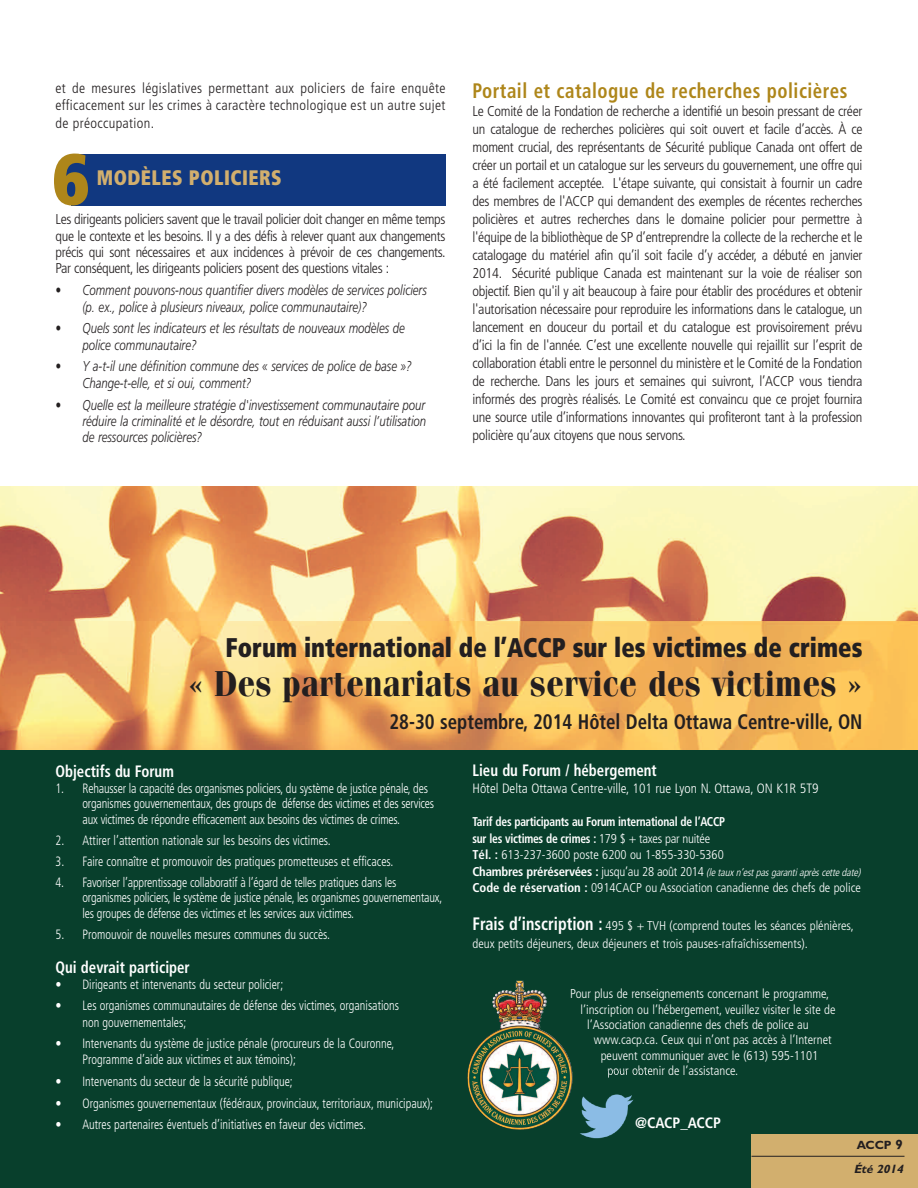
<style>
.page{position:relative;width:918px;height:1188px;background:#fff}
.page>*{position:absolute;margin:0;border:0;box-sizing:border-box;transform-origin:0 0}
.t1{font:700 36px "Fenice";color:#231f20;scale:.9 1}
.t2{font:900 condensed 27px "Frutiger";color:#231f20;scale:.9 1}
.t3{font:700 condensed 21px "Frutiger";color:#231f20;scale:.9 1}
.t4{font:700 condensed 21px "Frutiger";letter-spacing:.025em;color:#ae861a;scale:.9 1}
.t5{font:900 condensed 21px "Frutiger";letter-spacing:.025em;color:#d2af6e;scale:.9 1}
.t6{font:700 condensed 16.5px "Frutiger";color:#fff;scale:.9 1}
.t7{font:700 condensed 15px "Frutiger";color:#fff}
.t8{font:300 condensed 14.25px/18px "Frutiger";letter-spacing:-.02em;color:#231f20;text-align:justify}
.t9{font:italic 300 14.25px/16.4px "Frutiger";color:#231f20;scale:.8 1}
.t10{font:300 condensed 13.5px/15.6px "Frutiger";color:#fff;scale:.9 1}
.t11{font:300 condensed 13.5px "Frutiger";color:#fff}
.t12{font:300 condensed 12.75px/17.7px "Frutiger";color:#fff}
.t13{font:700 condensed 12.75px/16.5px "Frutiger";letter-spacing:-.02em;color:#fff;scale:.9 1}
.t14{font:italic 12px/24px "Garrison Sans BOLD";color:#231f20}
.t15{font:italic 300 condensed 10.5px "Frutiger";color:#fff}
.s1{font-weight:300}
.s2{font-weight:700;font-style:normal;font-size:12.75px}
.s3{font-style:normal;font-size:12.75px}
.s4{font-weight:700}
.s5{font-weight:700;font-size:18px}
.s6{font-style:normal}
.s7{font-style:normal;font-size:13.5px}
</style>
<div class="page">
<div style="left:0;top:686px;width:918px;height:502px;background:#083f2c"></div>
<div style="left:63px;top:154px;width:383px;height:51px;background:#113880"></div>
<svg style="left:54px;top:154px;width:34px;height:52px"></svg>
<div style="left:752px;top:1134px;width:166px;height:54px;background:#d2af6e"></div>
<hr style="left:752px;top:1156px;width:152px;height:1px;background:#231f20">
<img style="left:562px;top:1071px;width:72px;height:68px">
<img style="left:608px;top:1071px;width:44px;height:7px">
<img style="left:516px;top:981px;width:31px;height:50px">
<img style="left:0;top:486px;width:918px;height:264px">
<img style="left:0;top:621px;width:918px;height:128px">
<p class="t8" style="left:55px;top:81px;width:392px;line-height:17.2px">et de mesures législatives permettant aux policiers de faire enquête efficacement sur les crimes à caractère technologique est un autre sujet de préoccupation.</p>
<h3 class="t5" style="left:97px;top:170px;width:207px">MODÈLES POLICIERS</h3>
<p class="t8" style="left:55px;top:212px;width:392px;line-height:16.4px">Les dirigeants policiers savent que le travail policier doit changer en même temps que le contexte et les besoins. Il y a des défis à relever quant aux changements précis qui sont nécessaires et aux incidences à prévoir de ces changements.<br>Par conséquent, les dirigeants policiers posent des questions vitales :</p>
<p class="t9" style="left:82px;top:283px;width:432px;text-indent:-27px">• Comment pouvons-nous quantifier divers modèles de services policiers (p. ex., police à plusieurs niveaux, police communautaire)?</p>
<p class="t9" style="left:82px;top:321px;width:404px;text-indent:-27px">• Quels sont les indicateurs et les résultats de nouveaux modèles de police communautaire?</p>
<p class="t9" style="left:82px;top:359px;width:413px;text-indent:-27px">• Y a-t-il une définition commune des « services de police de base »?<br>Change-t-elle, et si oui, comment?</p>
<p class="t9" style="left:82px;top:398px;width:431px;text-align:justify;text-indent:-27px">• Quelle est la meilleure stratégie d'investissement communautaire pour réduire la criminalité et le désordre, tout en réduisant aussi l’utilisation de ressources policières?</p>
<h3 class="t4" style="left:473px;top:82px;width:418px">Portail et catalogue de recherches policières</h3>
<p class="t8" style="left:472px;top:103px;width:392px">Le Comité de la Fondation de recherche a identifié un besoin pressant de créer un catalogue de recherches policières qui soit ouvert et facile d’accès. À ce moment crucial, des représentants de Sécurité publique Canada ont offert de créer un portail et un catalogue sur les serveurs du gouvernement, une offre qui a été facilement acceptée. L'étape suivante, qui consistait à fournir un cadre des membres de l'ACCP qui demandent des exemples de récentes recherches policières et autres recherches dans le domaine policier pour permettre à l'équipe de la bibliothèque de SP d’entreprendre la collecte de la recherche et le catalogage du matériel afin qu’il soit facile d’y accéder, a débuté en janvier 2014. Sécurité publique Canada est maintenant sur la voie de réaliser son objectif. Bien qu'il y ait beaucoup à faire pour établir des procédures et obtenir l'autorisation nécessaire pour reproduire les informations dans le catalogue, un lancement en douceur du portail et du catalogue est provisoirement prévu d’ici la fin de l'année. C’est une excellente nouvelle qui rejaillit sur l’esprit de collaboration établi entre le personnel du ministère et le Comité de la Fondation de recherche. Dans les jours et semaines qui suivront, l’ACCP vous tiendra informés des progrès réalisés. Le Comité est convaincu que ce projet fournira une source utile d’informations innovantes qui profiteront tant à la profession policière qu’aux citoyens que nous servons.</p>
<h2 class="t2" style="left:225px;top:637px;width:709px">Forum international de l’ACCP sur les victimes de crimes</h2>
<h1 class="t1" style="left:188px;top:671px;width:751px">« Des partenariats au service des victimes »</h1>
<h3 class="t3" style="left:389px;top:713px;width:527px">28-30 septembre, 2014 Hôtel Delta Ottawa Centre-ville, ON</h3>
<p class="t6" style="left:56px;top:765px;width:133px">Objectifs du Forum</p>
<p class="t10" style="left:83px;top:781px;width:392px;text-indent:-27px">1. Rehausser la capacité des organismes policiers, du système de justice pénale, des organismes gouvernementaux, des groups de défense des victimes et des services aux victimes de répondre efficacement aux besoins des victimes de crimes.</p>
<p class="t10" style="left:56px;top:833px;width:307px">2. Attirer l’attention nationale sur les besoins des victimes.</p>
<p class="t10" style="left:56px;top:854px;width:377px">3. Faire connaître et promouvoir des pratiques prometteuses et efficaces.</p>
<p class="t10" style="left:83px;top:875px;width:401px;text-indent:-27px">4. Favoriser l’apprentissage collaboratif à l’égard de telles pratiques dans les organismes policiers, le système de justice pénale, les organismes gouvernementaux, les groupes de défense des victimes et les services aux victimes.</p>
<p class="t10" style="left:56px;top:928px;width:306px">5. Promouvoir de nouvelles mesures communes du succès.</p>
<p class="t6" style="left:56px;top:960px;width:151px">Qui devrait participer</p>
<p class="t10" style="left:56px;top:977px;width:255px">• Dirigeants et intervenants du secteur policier;</p>
<p class="t10" style="left:83px;top:999px;width:353px;line-height:16.2px;text-indent:-27px">• Les organismes communautaires de défense des victimes, organisations non gouvernementales;</p>
<p class="t10" style="left:83px;top:1037px;width:348px;line-height:16.2px;text-indent:-27px">• Intervenants du système de justice pénale (procureurs de la Couronne,<br>Programme d’aide aux victimes et aux témoins);</p>
<p class="t10" style="left:56px;top:1075px;width:265px">• Intervenants du secteur de la sécurité publique;</p>
<p class="t10" style="left:56px;top:1096px;width:421px">• Organismes gouvernementaux (fédéraux, provinciaux, territoriaux, municipaux);</p>
<p class="t10" style="left:56px;top:1118px;width:346px">• Autres partenaires éventuels d’initiatives en faveur des victimes.</p>
<p class="t6" style="left:473px;top:764px;width:206px">Lieu du Forum / hébergement</p>
<p class="t11" style="left:472px;top:783px;width:348px">Hôtel Delta Ottawa Centre-ville, 101 rue Lyon N. Ottawa, ON K1R 5T9</p>
<p class="t13" style="left:472px;top:814px;width:282px">Tarif des participants au Forum international de l’ACCP sur les victimes de crimes : <span class="s1">179 $ + taxes par nuitée<br></span>Tél. : <span class="s1">613-237-3600 poste 6200 ou 1-855-330-5360</span></p>
<p class="t15" style="left:473px;top:868px;width:392px"><span class="s2">Chambres préréservées :</span> <span class="s3">jusqu’au 28 août 2014</span> (letauxn’estpasgarantiaprèscettedate)</p>
<p class="t12" style="left:472px;top:880px;width:390px"><span class="s4">Code de réservation :</span> 0914CACP ou Association canadienne des chefs de police</p>
<p class="t12" style="left:472px;top:918px;width:383px"><span class="s5">Frais d’inscription :</span> 495 $ + TVH (comprend toutes les séances plénières, deux petits déjeuners, deux déjeuners et trois pauses-rafraîchissements).</p>
<p class="t12" style="left:570px;top:986px;width:260px">Pour plus de renseignements concernant le programme,</p>
<p class="t12" style="left:580px;top:1001px;width:256px">l’inscription ou l’hébergement, veuillez visiter le site de</p>
<p class="t12" style="left:587px;top:1017px;width:223px">l’Association canadienne des chefs de police au</p>
<p class="t12" style="left:594px;top:1032px;width:239px">www.cacp.ca. Ceux qui n’ont pas accès à l’Internet</p>
<p class="t12" style="left:601px;top:1047px;width:219px">peuvent communiquer avec le (613) 595-1101</p>
<p class="t12" style="left:607px;top:1063px;width:132px">pour obtenir de l’assistance.</p>
<p class="t7" style="left:635px;top:1117px;width:87px">@CACP_ACCP</p>
<p class="t14" style="left:854px;top:1133px;width:54px"><span class="s6">ACCP</span> <span class="s7">9<br></span>Été 2014</p>
</div>
